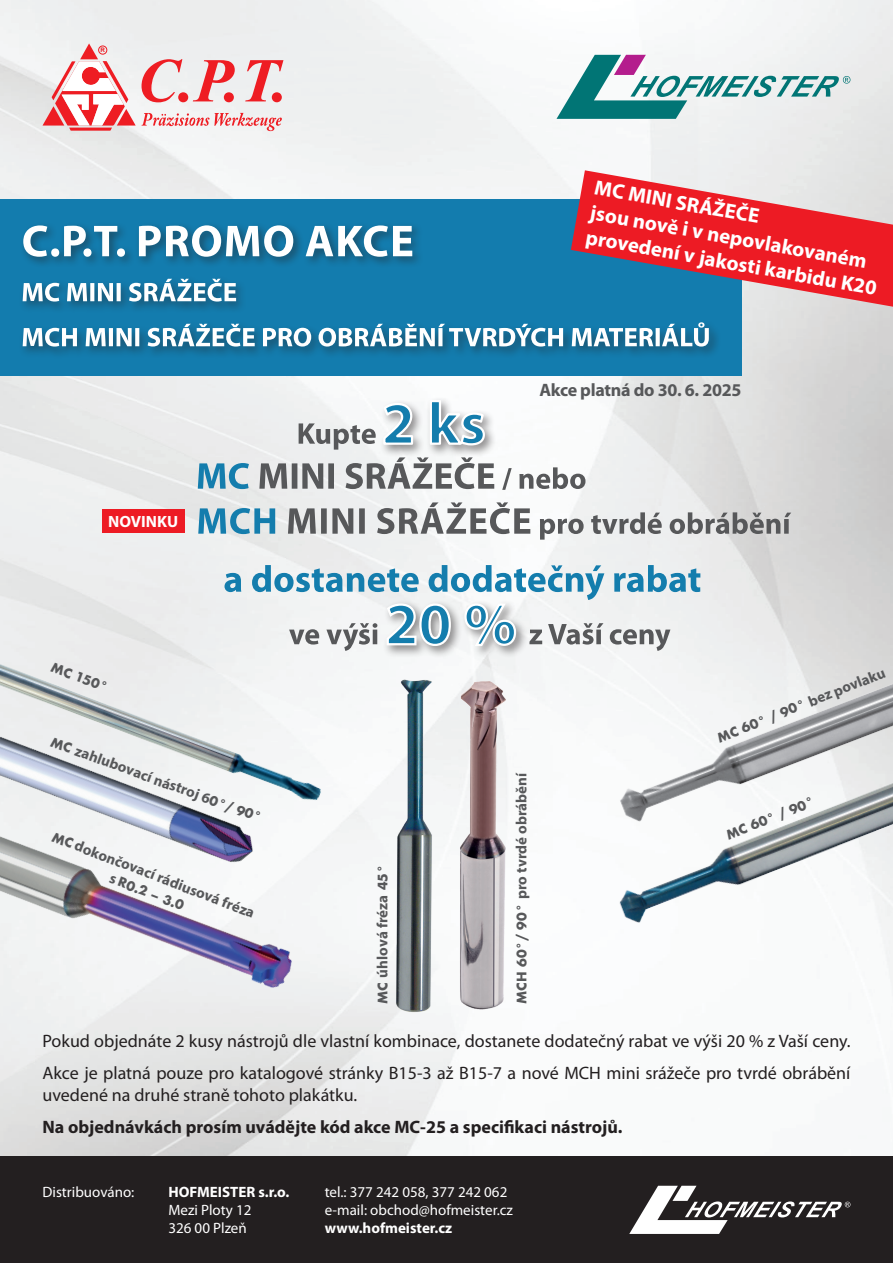
<style>
.page{position:relative;width:893px;height:1263px;background:#fff}
.page>*{position:absolute;margin:0;border:0;box-sizing:border-box;transform-origin:0 0}
.t1{font:700 20.85px "Myriad Pro";color:#fff}
.t2{font:18px/21.6px "Myriad Pro";color:#231f20}
.t3{font:700 18px "Myriad Pro";color:#231f20}
.t4{font:700 18px "Myriad Pro";letter-spacing:-.015em;color:#57585a}
.t5{font:700 16.35px "Myriad Pro";color:#fff}
.t6{font:700 15px "Myriad Pro";color:#57585a}
.t7{font:15px/18px "Myriad Pro";color:#fff}
.t8{font:700 15px "Myriad Pro";color:#fff}
.t9{font:700 12.75px "Futura";color:#57585a}
.t10{font:700 6.3px "Arial";color:#ee1d23}
.s1{font-family:"Futura";font-size:12.75px}
.s2{font-family:"Myriad Pro";font-size:15px}
.s3{font-weight:700}
</style>
<div class="page">
<img style="left:0;top:0;width:893px;height:1157px">
<div style="left:0;top:199px;width:741px;height:177px;background:#137cae"></div>
<img style="left:378px;top:659px;width:73px;height:367px">
<img style="left:453px;top:672px;width:59px;height:343px">
<div style="left:294px;top:653px;width:40px;height:163px;background:#f5f7f7"></div>
<img style="left:0;top:595px;width:294px;height:104px">
<img style="left:0;top:699px;width:313px;height:413px">
<img style="left:602px;top:678px;width:291px;height:165px">
<img style="left:604px;top:772px;width:289px;height:168px">
<svg style="left:571px;top:170px;width:322px;height:137px;background:#e4636a"></svg>
<svg style="left:43px;top:43px;width:93px;height:88px"></svg>
<svg style="left:142px;top:59px;width:93px;height:43px"></svg>
<svg style="left:245px;top:60px;width:38px;height:42px;background:#ed9fa2"></svg>
<div style="left:98px;top:46px;width:9px;height:8px;border:1px solid #ee1d23;border-radius:50%"></div>
<svg style="left:142px;top:113px;width:140px;height:18px"></svg>
<svg style="left:556px;top:55px;width:294px;height:64px"></svg>
<div style="left:19px;top:222px;width:702px;height:137px;background:#231f20;opacity:.5"></div>
<svg style="left:23px;top:322px;width:686px;height:25px"></svg>
<svg style="left:23px;top:279px;width:213px;height:23px"></svg>
<svg style="left:23px;top:225px;width:389px;height:32px"></svg>
<div style="left:0;top:1157px;width:893px;height:106px;background:#231f20"></div>
<svg style="left:629px;top:1186px;width:221px;height:48px"></svg>
<div style="left:383px;top:599px;width:145px;height:59px;background:#231f20;opacity:.5"></div>
<svg style="left:225px;top:565px;width:475px;height:86px"></svg>
<svg style="left:288px;top:502px;width:503px;height:38px"></svg>
<svg style="left:198px;top:508px;width:77px;height:26px;background:#7ab0c9"></svg>
<svg style="left:259px;top:457px;width:326px;height:33px"></svg>
<svg style="left:198px;top:463px;width:51px;height:26px"></svg>
<div style="left:380px;top:396px;width:117px;height:61px;background:#231f20;opacity:.5"></div>
<svg style="left:299px;top:399px;width:187px;height:51px"></svg>
<div style="left:102px;top:509px;width:83px;height:24px;background:#ed1b24"></div>
<p class="t10" style="left:101px;top:46px;width:6px">R</p>
<p class="t5" style="left:108px;top:511px;width:72px">NOVINKU</p>
<p class="t9" style="left:55px;top:658px;width:61px;rotate:20deg">MC 150°</p>
<p class="t6" style="left:55px;top:732px;width:225px;rotate:20deg"><span class="s1">MC</span> zahlubovací nástroj 6<span class="s1">0°/ 90°</span></p>
<p class="t6" style="left:56px;top:827px;width:217px;rotate:21deg"><span class="s1">MC</span> dokončovací rádiusová fréza</p>
<p class="t9" style="left:113px;top:869px;width:80px;rotate:21deg"><span class="s2">s</span> R0.2 – 3.0</p>
<p class="t6" style="left:373px;top:1004px;width:141px;rotate:-90deg"><span class="s1">MC</span> úhlová fréza <span class="s1">45°</span></p>
<p class="t1" style="left:597px;top:174px;width:168px;rotate:10deg">MC MINI SRÁŽEČE</p>
<p class="t1" style="left:593px;top:199px;width:282px;rotate:10deg">jsou nově i v nepovlakovaném</p>
<p class="t1" style="left:588px;top:223px;width:297px;rotate:10deg">provedení v jakosti karbidu K20</p>
<p class="t4" style="left:539px;top:379px;width:204px">Akce platná do 30. 6. 2025</p>
<p class="t6" style="left:512px;top:1004px;width:233px;rotate:-90deg"><span class="s1">MCH 60°/ 90°</span> pro tvrdé obrábění</p>
<p class="t6" style="left:805px;top:693px;width:83px;rotate:-22deg">bez povlaku</p>
<p class="t9" style="left:714px;top:729px;width:95px;rotate:-21deg">MC 60° / 90°</p>
<p class="t9" style="left:723px;top:827px;width:95px;rotate:-22deg">MC 60° / 90°</p>
<p class="t2" style="left:43px;top:1030px;width:810px">Pokud objednáte 2 kusy nástrojů dle vlastní kombinace, dostanete dodatečný rabat ve výši 20 % z Vaší ceny.</p>
<p class="t2" style="left:43px;top:1062px;width:809px">Akce je platná pouze pro katalogové stránky B15-3 až B15-7 a nové MCH mini srážeče pro tvrdé obrábění uvedené na druhé straně tohoto plakátku.</p>
<p class="t3" style="left:43px;top:1115px;width:581px">Na objednávkách prosím uvádějte kód akce MC-25 a specifikaci nástrojů.</p>
<p class="t7" style="left:43px;top:1183px;width:93px">Distribuováno:</p>
<p class="t8" style="left:168px;top:1182px;width:122px">HOFMEISTER s.r.o.</p>
<p class="t7" style="left:168px;top:1201px;width:85px">Mezi Ploty 12</p>
<p class="t7" style="left:168px;top:1219px;width:80px">326 00 Plzeň</p>
<p class="t7" style="left:325px;top:1183px;width:184px">tel.: 377 242 058, 377 242 062</p>
<p class="t7" style="left:325px;top:1201px;width:190px">e-mail: obchod@hofmeister.cz <span class="s3">www.hofmeister.cz</span></p>
</div>
